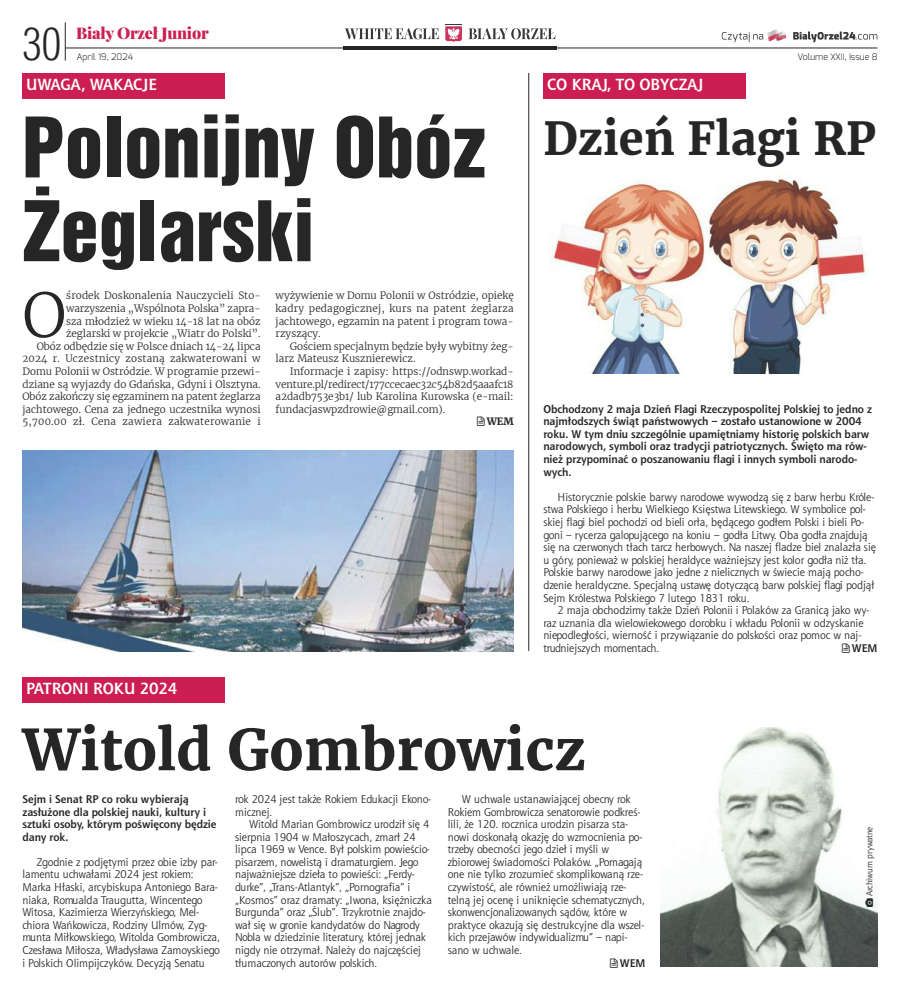
<style>
.page{position:relative;width:900px;height:990px;background:#fff}
.page>*{position:absolute;margin:0;border:0;box-sizing:border-box;transform-origin:0 0}
.t1{font:76.25px/83.8px "Switzerland Inserat";color:#272627}
.t2{font:300 60.75px "Merriweather";color:#272627}
.t3{font:700 56.25px "Merriweather";color:#272627}
.t4{font:700 45px "Merriweather";color:#272627}
.t5{font:300 43.62px "Switzerland Cond";color:#272627}
.t6{font:700 16.25px "Aerton EFN";color:#fff}
.t7{font:900 15.62px "Playfair Display";letter-spacing:-.015em;color:#cc1e52}
.t8{font:11.25px/12.6px "Aerton EFN";color:#272627}
.t9{font:700 11.25px/12.6px "Aerton EFN";color:#272627}
.t10{font:300 10px/12.6px "Merriweather";color:#272627;text-align:justify}
.t11{font:700 10px "Merriweather";color:#272627}
.t12{font:300 9px "Exo";color:#272627}
.t13{font:8.75px "Aerton EFN";color:#272627}
</style>
<div class="page">
<hr style="left:343px;top:47px;width:214px;height:3px;background:#272627">
<hr style="left:65px;top:48px;width:813px;height:1px;background:#272627">
<hr style="left:65px;top:22px;width:1px;height:39px;background:#272627">
<svg style="left:722px;top:30px;width:64px;height:12px"></svg>
<svg style="left:793px;top:32px;width:84px;height:10px"></svg>
<svg style="left:345px;top:28px;width:94px;height:11px"></svg>
<svg style="left:469px;top:28px;width:86px;height:11px"></svg>
<svg style="left:445px;top:24px;width:17px;height:18px"></svg>
<div style="left:23px;top:677px;width:202px;height:25px;background:#cc1e52"></div>
<img style="left:660px;top:728px;width:217px;height:239px">
<div style="left:23px;top:73px;width:202px;height:25px;background:#cc1e52"></div>
<div style="left:543px;top:73px;width:203px;height:25px;background:#cc1e52"></div>
<hr style="left:528px;top:73px;width:1px;height:578px;background:#272627">
<img style="left:23px;top:451px;width:491px;height:201px">
<img style="left:549px;top:179px;width:319px;height:195px">
<svg style="left:866px;top:898px;width:7px;height:9px"></svg>
<h3 class="t5" style="left:22px;top:19px;width:40px">30</h3>
<h3 class="t7" style="left:76px;top:25px;width:134px">Biały Orzeł Junior</h3>
<p class="t12" style="left:77px;top:51px;width:58px">April 19, 2024</p>
<p class="t12" style="left:798px;top:51px;width:81px">Volume XXII, Issue 8</p>
<h3 class="t6" style="left:26px;top:78px;width:132px">UWAGA, WAKACJE</h3>
<h3 class="t6" style="left:547px;top:78px;width:158px">CO KRAJ, TO OByCZAJ</h3>
<h1 class="t1" style="left:23px;top:105px;width:465px">Polonijny Obóz<br>Żeglarski</h1>
<p class="t10" style="left:22px;top:290px;width:240px;text-align:right">środek Doskonalenia Nauczycieli Sto&shy;warzyszenia „Wspólnota Polska” zapra-<br>sza młodzież w wieku 14-18 lat na obóz żeglarski w projekcie „Wiatr do Polski”.<br>Obóz odbędzie się w Polsce dniach 14-24 lipca 2024 r. Uczestnicy zostaną zakwaterowani w Domu Polonii w Ostródzie. W programie przewi&shy;dziane są wyjazdy do Gdańska, Gdyni i Olsztyna.<br>Obóz zakończy się egzaminem na patent żeglarza jachtowego. Cena za jednego uczestnika wynosi 5,700.00 zł. Cena zawiera zakwaterowanie i</p>
<p class="t10" style="left:276px;top:290px;width:240px">wyżywienie w Domu Polonii w Ostródzie, opiekę kadry pedagogicznej, kurs na patent żeglarza jachtowego, egzamin na patent i program towa&shy;rzyszący.</p>
<h2 class="t2" style="left:22px;top:277px;width:45px">O</h2>
<p class="t10" style="left:276px;top:340px;width:240px;text-indent:14px">Gościem specjalnym będzie były wybitny żeg&shy;larz Mateusz Kusznierewicz.</p>
<p class="t10" style="left:276px;top:365px;width:240px;text-indent:14px">Informacje i zapisy: https://odnswp.workad&shy;venture.pl/redirect/177ccecaec32c54b82d5aaafc18 a2dadb753e3b1/ lub Karolina Kurowska (e-mail: fundacjaswpzdrowie@gmail.com).</p>
<p class="t11" style="left:487px;top:415px;width:29px">weM</p>
<h3 class="t6" style="left:26px;top:682px;width:153px">PATRONI ROKU 2024</h3>
<h3 class="t4" style="left:543px;top:111px;width:334px">Dzień Flagi rp</h3>
<p class="t9" style="left:543px;top:403px;width:330px">Obchodzony 2 maja Dzień Flagi Rzeczypospolitej Polskiej to jedno z najmłodszych świąt państwowych – zostało ustanowione w 2004 roku. W tym dniu szczególnie upamiętniamy historię polskich barw narodowych, symboli oraz tradycji patriotycznych. Święto ma rów&shy;nież przypominać o poszanowaniu flagi i innych symboli narodo&shy;wych.</p>
<p class="t8" style="left:543px;top:492px;width:334px;text-indent:14px">Historycznie polskie barwy narodowe wywodzą się z barw herbu Króle&shy;stwa Polskiego i herbu Wielkiego Księstwa Litewskiego. W symbolice pol&shy;skiej flagi biel pochodzi od bieli orła, będącego godłem Polski i bieli Po&shy;goni – rycerza galopującego na koniu – godła Litwy. Oba godła znajdują się na czerwonych tłach tarcz herbowych. Na naszej fladze biel znalazła się u góry, ponieważ w polskiej heraldyce ważniejszy jest kolor godła niż tła.<br>Polskie barwy narodowe jako jedne z nielicznych w świecie mają pocho&shy;dzenie heraldyczne. Specjalną ustawę dotyczącą barw polskiej flagi podjął Sejm Królestwa Polskiego 7 lutego 1831 roku.</p>
<p class="t8" style="left:543px;top:605px;width:328px;text-indent:14px">2 maja obchodzimy także Dzień Polonii i Polaków za Granicą jako wy&shy;raz uznania dla wielowiekowego dorobku i wkładu Polonii w odzyskanie niepodległości, wierność i przywiązanie do polskości oraz pomoc w naj&shy;trudniejszych momentach.</p>
<p class="t9" style="left:852px;top:643px;width:27px">WEM</p>
<h3 class="t3" style="left:23px;top:715px;width:565px">witold Gombrowicz</h3>
<p class="t9" style="left:23px;top:794px;width:196px">Sejm i Senat RP co roku wybierają zasłużone dla polskiej nauki, kultury i sztuki osoby, którym poświęcony będzie dany rok.</p>
<p class="t8" style="left:23px;top:857px;width:199px;text-indent:14px">Zgodnie z podjętymi przez obie izby par&shy;lamentu uchwałami 2024 jest rokiem:<br>Marka Hłaski, arcybiskupa Antoniego Bara&shy;niaka, Romualda Traugutta, Wincentego Witosa, Kazimierza Wierzyńskiego, Mel&shy;chiora Wańkowicza, Rodziny Ulmów, Zyg&shy;munta Miłkowskiego, Witolda Gombrowicza, Czesława Miłosza, Władysława Zamoyskiego i Polskich Olimpijczyków. Decyzją Senatu</p>
<p class="t8" style="left:235px;top:794px;width:198px">rok 2024 jest także Rokiem Edukacji Ekono&shy;micznej.</p>
<p class="t8" style="left:235px;top:819px;width:198px;text-indent:14px">Witold Marian Gombrowicz urodził się 4 sierpnia 1904 w Małoszycach, zmarł 24 lipca 1969 w Vence. Był polskim powieścio&shy;pisarzem, nowelistą i dramaturgiem. Jego najważniejsze dzieła to powieści: „Ferdy&shy;durke”, „Trans-Atlantyk”, „Pornografia” i „Kosmos” oraz dramaty: „Iwona, księżniczka Burgunda” oraz „Ślub”. Trzykrotnie znajdo&shy;wał się w gronie kandydatów do Nagrody Nobla w dziedzinie literatury, której jednak nigdy nie otrzymał. Należy do najczęściej tłumaczonych autorów polskich.</p>
<p class="t8" style="left:448px;top:794px;width:199px;text-indent:14px">W uchwale ustanawiającej obecny rok Rokiem Gombrowicza senatorowie podkreś&shy;lili, że 120. rocznica urodzin pisarza sta&shy;nowi doskonałą okazję do wzmocnienia po&shy;trzeby obecności jego dzieł i myśli w zbiorowej świadomości Polaków. „Pomagają one nie tylko zrozumieć skomplikowaną rze&shy;czywistość, ale również umożliwiają rze&shy;telną jej ocenę i uniknięcie schematycznych, skonwencjonalizowanych sądów, które w praktyce okazują się destrukcyjne dla wszel&shy;kich przejawów indywidualizmu” – napi&shy;sano w uchwale.</p>
<p class="t9" style="left:620px;top:957px;width:27px">WEM</p>
<p class="t13" style="left:866px;top:896px;width:71px;rotate:-90deg">Archiwum prywatne</p>
</div>
